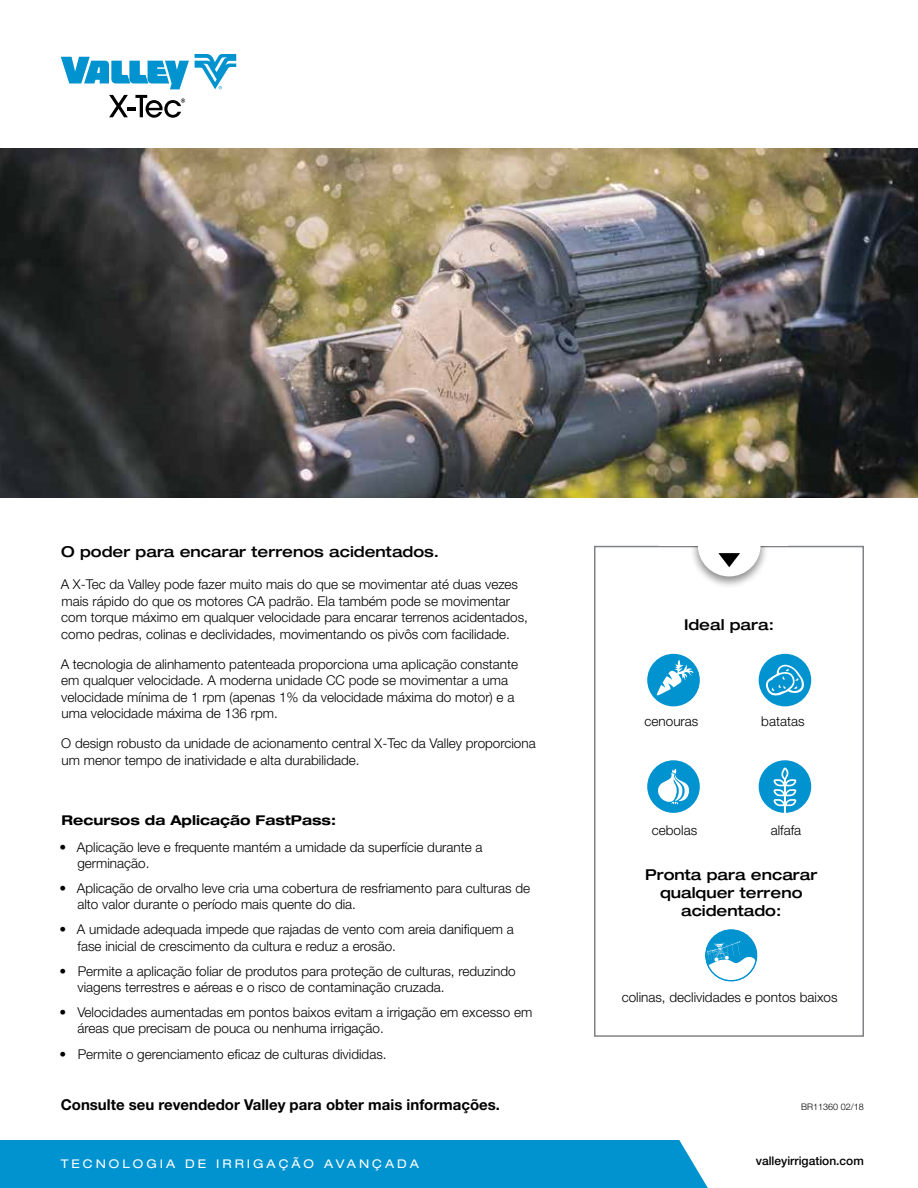
<style>
.page{position:relative;width:918px;height:1188px;background:#fff}
.page>*{position:absolute;margin:0;border:0;box-sizing:border-box;transform-origin:0 0}
.t1{font:500 expanded 15px/18px "Helvetica Neue LT Pro";color:#000;text-align:center}
.t2{font:700 15px "Helvetica Neue LT Pro";color:#000}
.t3{font:300 13.5px/16.5px "Helvetica Neue LT Pro";color:#000}
.t4{font:700 expanded 13.5px "Helvetica Neue LT Pro";color:#000}
.t5{font:expanded 12px "Helvetica Neue LT Pro";letter-spacing:.25em;color:#fff}
.t6{font:500 12px "Helvetica Neue LT Pro";color:#000}
.t7{font:300 9px "Helvetica Neue LT Pro";color:#000}
</style>
<div class="page">
<div style="left:594px;top:546px;width:270px;height:491px;border:2px solid #808285"></div>
<div style="left:0;top:1140px;width:708px;height:48px;background:#0093d0"></div>
<img style="left:0;top:148px;width:918px;height:349px">
<div style="left:690px;top:543px;width:78px;height:46px;background:#000;opacity:.45"></div>
<svg style="left:698px;top:545px;width:63px;height:31px"></svg>
<div style="left:660px;top:522px;width:128px;height:23px;background:#fff"></div>
<div style="left:759px;top:760px;width:52px;height:53px;background:#0093d0;border-radius:50%"></div>
<hr style="left:784px;top:778px;width:2px;height:36px;background:#fff">
<svg style="left:774px;top:768px;width:22px;height:38px"></svg>
<div style="left:647px;top:654px;width:53px;height:52px;background:#0093d0;border-radius:50%"></div>
<svg style="left:657px;top:660px;width:36px;height:35px"></svg>
<div style="left:759px;top:654px;width:52px;height:52px;background:#0093d0;border-radius:50%"></div>
<svg style="left:766px;top:664px;width:38px;height:32px"></svg>
<div style="left:647px;top:760px;width:53px;height:53px;background:#0093d0;border-radius:50%"></div>
<svg style="left:658px;top:769px;width:31px;height:35px"></svg>
<div style="left:705px;top:929px;width:53px;height:53px;background:#0093d0;border-radius:50%"></div>
<svg style="left:707px;top:941px;width:49px;height:39px"></svg>
<svg style="left:195px;top:54px;width:41px;height:35px"></svg>
<svg style="left:61px;top:57px;width:128px;height:32px"></svg>
<svg style="left:109px;top:95px;width:76px;height:23px"></svg>
<p class="t1" style="left:61px;top:542px;width:380px">O poder para encarar terrenos acidentados.</p>
<p class="t3" style="left:61px;top:576px;width:469px">A X-Tec da Valley pode fazer muito mais do que se movimentar até duas vezes mais rápido do que os motores CA padrão. Ela também pode se movimentar com torque máximo em qualquer velocidade para encarar terrenos acidentados, como pedras, colinas e declividades, movimentando os pivôs com facilidade.</p>
<p class="t3" style="left:61px;top:655px;width:459px">A tecnologia de alinhamento patenteada proporciona uma aplicação constante em qualquer velocidade. A moderna unidade CC pode se movimentar a uma velocidade mínima de 1 rpm (apenas 1% da velocidade máxima do motor) e a uma velocidade máxima de 136 rpm.</p>
<p class="t3" style="left:61px;top:735px;width:476px">O design robusto da unidade de acionamento central X-Tec da Valley proporciona um menor tempo de inatividade e alta durabilidade.</p>
<p class="t4" style="left:62px;top:811px;width:276px">Recursos da Aplicação FastPass:</p>
<p class="t3" style="left:77px;top:838px;width:407px;text-indent:-18px">• Aplicação leve e frequente mantém a umidade da superfície durante a germinação.</p>
<p class="t3" style="left:77px;top:880px;width:454px;text-indent:-18px">• Aplicação de orvalho leve cria uma cobertura de resfriamento para culturas de alto valor durante o período mais quente do dia.</p>
<p class="t3" style="left:78px;top:921px;width:438px;text-indent:-18px">• A umidade adequada impede que rajadas de vento com areia danifiquem a fase inicial de crescimento da cultura e reduz a erosão.</p>
<p class="t3" style="left:77px;top:963px;width:440px;text-indent:-18px">• Permite a aplicação foliar de produtos para proteção de culturas, reduzindo viagens terrestres e aéreas e o risco de contaminação cruzada.</p>
<p class="t3" style="left:77px;top:1004px;width:456px;text-indent:-18px">• Velocidades aumentadas em pontos baixos evitam a irrigação em excesso em áreas que precisam de pouca ou nenhuma irrigação.</p>
<p class="t3" style="left:59px;top:1045px;width:329px">• Permite o gerenciamento eficaz de culturas divididas.</p>
<p class="t1" style="left:684px;top:615px;width:91px">Ideal para:</p>
<p class="t3" style="left:645px;top:713px;width:55px">cenouras</p>
<p class="t3" style="left:652px;top:821px;width:47px">cebolas</p>
<p class="t3" style="left:761px;top:713px;width:45px">batatas</p>
<p class="t3" style="left:771px;top:821px;width:32px">alfafa</p>
<p class="t1" style="left:645px;top:865px;width:174px">Pronta para encarar qualquer terreno acidentado:</p>
<p class="t3" style="left:622px;top:988px;width:217px">colinas, declividades e pontos baixos</p>
<p class="t2" style="left:61px;top:1095px;width:441px">Consulte seu revendedor Valley para obter mais informações.</p>
<p class="t7" style="left:801px;top:1101px;width:64px">BR11360 02/18</p>
<p class="t5" style="left:61px;top:1156px;width:360px">TECNOLOGIA DE IRRIGAÇÃO AVANÇADA</p>
<p class="t6" style="left:756px;top:1154px;width:110px">valleyirrigation.com</p>
</div>
